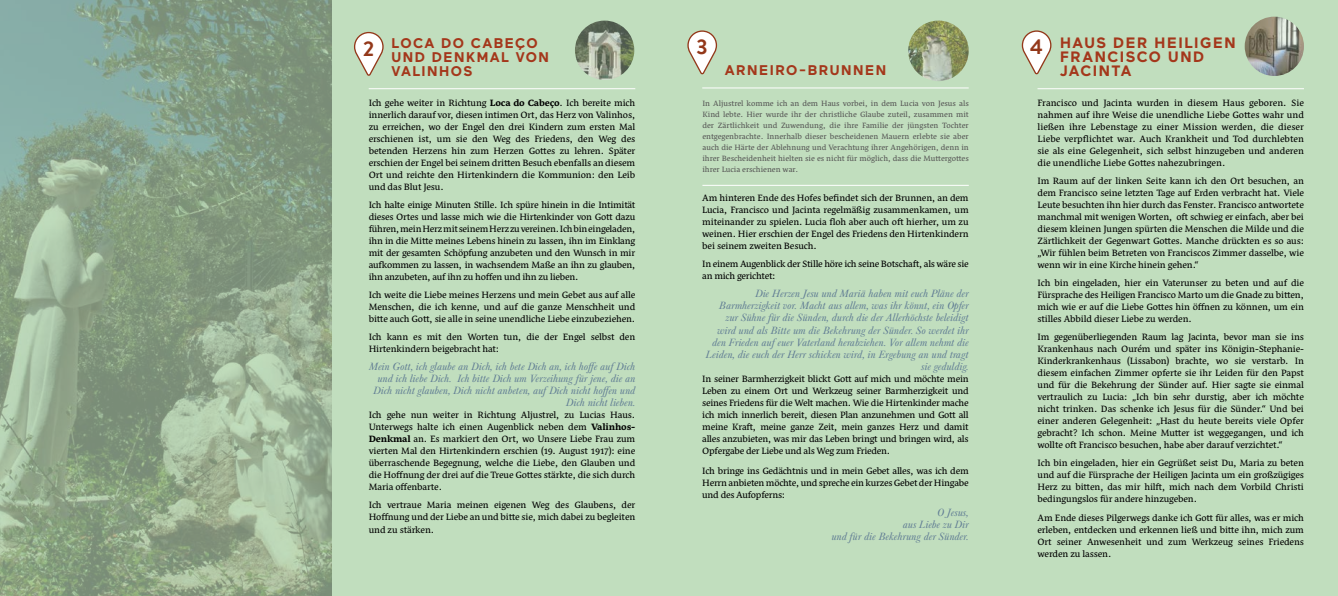
<style>
.page{position:relative;width:1338px;height:596px;background:#fff}
.page>*{position:absolute;margin:0;border:0;box-sizing:border-box;transform-origin:0 0}
.t1{font:700 21.4px "Brandon Grotesque";color:#93381a}
.t2{font:700 15px/14px "Maax";letter-spacing:.1em;color:#a4371b}
.t3{font:700 14px/14px "Maax";letter-spacing:.1em;color:#a4371b}
.t4{font:12px/12px "Nassim Latn";letter-spacing:-.01em;color:#000;text-align:justify}
.t5{font:italic 11px/12px "Baskerville URW";color:#617d94;text-align:right}
.t6{font:10px/11px "Nassim Latn";color:#575756;text-align:justify}
.s1{font-weight:700}
</style>
<div class="page">
<div style="left:0;top:0;width:1338px;height:595px;background:#c1debe"></div>
<img style="left:908px;top:21px;width:61px;height:60px;border-radius:30px">
<img style="left:1245px;top:17px;width:59px;height:59px;border-radius:30px">
<img style="left:575px;top:21px;width:59px;height:59px;border-radius:30px">
<img style="left:0;top:0;width:332px;height:595px">
<svg style="left:687px;top:30px;width:30px;height:44px"></svg>
<svg style="left:1022px;top:30px;width:29px;height:44px"></svg>
<svg style="left:354px;top:32px;width:30px;height:44px"></svg>
<hr style="left:702px;top:88px;width:267px;height:1px;background:#fff">
<hr style="left:1037px;top:88px;width:267px;height:1px;background:#fff">
<hr style="left:369px;top:88px;width:266px;height:1px;background:#fff">
<hr style="left:702px;top:185px;width:267px;height:1px;background:#fff">
<p class="t2" style="left:1060px;top:36px;width:177px">HAUS DER HEILIGEN<br>FRANCISCO UND<br>JACINTA</p>
<p class="t4" style="left:1037px;top:97px;width:268px">Francisco und Jacinta wurden in diesem Haus geboren. Sie nahmen auf ihre Weise die unendliche Liebe Gottes wahr und ließen ihre Lebenstage zu einer Mission werden, die dieser Liebe verpflichtet war. Auch Krankheit und Tod durchlebten sie als eine Gelegenheit, sich selbst hinzugeben und anderen die unendliche Liebe Gottes nahezubringen.</p>
<p class="t4" style="left:1037px;top:175px;width:268px">Im Raum auf der linken Seite kann ich den Ort besuchen, an dem Francisco seine letzten Tage auf Erden verbracht hat. Viele Leute besuchten ihn hier durch das Fenster. Francisco antwortete manchmal mit wenigen Worten, oft schwieg er einfach, aber bei diesem kleinen Jungen spürten die Menschen die Milde und die Zärtlichkeit der Gegenwart Gottes. Manche drückten es so aus: „Wir fühlen beim Betreten von Franciscos Zimmer dasselbe, wie wenn wir in eine Kirche hinein gehen.“</p>
<p class="t4" style="left:1037px;top:277px;width:268px">Ich bin eingeladen, hier ein Vaterunser zu beten und auf die Fürsprache des Heiligen Francisco Marto um die Gnade zu bitten, mich wie er auf die Liebe Gottes hin öffnen zu können, um ein stilles Abbild dieser Liebe zu werden.</p>
<p class="t4" style="left:1037px;top:331px;width:268px">Im gegenüberliegenden Raum lag Jacinta, bevor man sie ins Krankenhaus nach Ourém und später ins Königin-Stephanie-Kinderkrankenhaus (Lissabon) brachte, wo sie verstarb. In diesem einfachen Zimmer opferte sie ihr Leiden für den Papst und für die Bekehrung der Sünder auf. Hier sagte sie einmal vertraulich zu Lucia: „Ich bin sehr durstig, aber ich möchte nicht trinken. Das schenke ich Jesus für die Sünder.“ Und bei einer anderen Gelegenheit: „Hast du heute bereits viele Opfer gebracht? Ich schon. Meine Mutter ist weggegangen, und ich wollte oft Francisco besuchen, habe aber darauf verzichtet.“</p>
<p class="t4" style="left:1037px;top:457px;width:268px">Ich bin eingeladen, hier ein Gegrüßet seist Du, Maria zu beten und auf die Fürsprache der Heiligen Jacinta um ein großzügiges Herz zu bitten, das mir hilft, mich nach dem Vorbild Christi bedingungslos für andere hinzugeben.</p>
<p class="t4" style="left:1037px;top:511px;width:268px">Am Ende dieses Pilgerwegs danke ich Gott für alles, was er mich erleben, entdecken und erkennen ließ und bitte ihn, mich zum Ort seiner Anwesenheit und zum Werkzeug seines Friedens werden zu lassen.</p>
<p class="t3" style="left:391px;top:36px;width:159px">LOCA DO CABEÇO<br>UND DENKMAL VON<br>VALINHOS</p>
<p class="t4" style="left:369px;top:97px;width:268px">Ich gehe weiter in Richtung <span class="s1">Loca do Cabeço</span>. Ich bereite mich innerlich darauf vor, diesen intimen Ort, das Herz von Valinhos, zu erreichen, wo der Engel den drei Kindern zum ersten Mal erschienen ist, um sie den Weg des Friedens, den Weg des betenden Herzens hin zum Herzen Gottes zu lehren. Später erschien der Engel bei seinem dritten Besuch ebenfalls an diesem Ort und reichte den Hirtenkindern die Kommunion: den Leib und das Blut Jesu.</p>
<p class="t4" style="left:369px;top:199px;width:268px">Ich halte einige Minuten Stille. Ich spüre hinein in die Intimität dieses Ortes und lasse mich wie die Hirtenkinder von Gott dazu führen, mein Herz mit seinem Herz zu vereinen. Ich bin eingeladen, ihn in die Mitte meines Lebens hinein zu lassen, ihn im Einklang mit der gesamten Schöpfung anzubeten und den Wunsch in mir aufkommen zu lassen, in wachsendem Maße an ihn zu glauben, ihn anzubeten, auf ihn zu hoffen und ihn zu lieben.</p>
<p class="t4" style="left:369px;top:289px;width:268px">Ich weite die Liebe meines Herzens und mein Gebet aus auf alle Menschen, die ich kenne, und auf die ganze Menschheit und bitte auch Gott, sie alle in seine unendliche Liebe einzubeziehen.</p>
<p class="t4" style="left:369px;top:331px;width:268px">Ich kann es mit den Worten tun, die der Engel selbst den<br>Hirtenkindern beigebracht hat:</p>
<p class="t5" style="left:369px;top:361px;width:268px">Mein Gott, ich glaube an Dich, ich bete Dich an, ich hoffe auf Dich und ich liebe Dich. Ich bitte Dich um Verzeihung für jene, die an Dich nicht glauben, Dich nicht anbeten, auf Dich nicht hoffen und Dich nicht lieben.</p>
<p class="t4" style="left:369px;top:409px;width:268px">Ich gehe nun weiter in Richtung Aljustrel, zu Lucias Haus.<br>Unterwegs halte ich einen Augenblick neben dem <span class="s1">Valinhos-Denkmal</span> an. Es markiert den Ort, wo Unsere Liebe Frau zum vierten Mal den Hirtenkindern erschien (19. August 1917): eine überraschende Begegnung, welche die Liebe, den Glauben und die Hoffnung der drei auf die Treue Gottes stärkte, die sich durch Maria offenbarte.</p>
<p class="t4" style="left:369px;top:499px;width:268px">Ich vertraue Maria meinen eigenen Weg des Glaubens, der Hoffnung und der Liebe an und bitte sie, mich dabei zu begleiten und zu stärken.</p>
<h1 class="t1" style="left:363px;top:33px;width:13px">2</h1>
<h1 class="t1" style="left:696px;top:32px;width:13px">3</h1>
<h1 class="t1" style="left:1030px;top:32px;width:14px">4</h1>
<p class="t3" style="left:725px;top:63px;width:163px">ARNEIRO-BRUNNEN</p>
<p class="t6" style="left:702px;top:98px;width:268px">In Aljustrel komme ich an dem Haus vorbei, in dem Lucia von Jesus als Kind lebte. Hier wurde ihr der christliche Glaube zuteil, zusammen mit der Zärtlichkeit und Zuwendung, die ihre Familie der jüngsten Tochter entgegenbrachte. Innerhalb dieser bescheidenen Mauern erlebte sie aber auch die Härte der Ablehnung und Verachtung ihrer Angehörigen, denn in ihrer Bescheidenheit hielten sie es nicht für möglich, dass die Muttergottes ihrer Lucia erschienen war.</p>
<p class="t4" style="left:702px;top:193px;width:268px">Am hinteren Ende des Hofes befindet sich der Brunnen, an dem Lucia, Francisco und Jacinta regelmäßig zusammenkamen, um miteinander zu spielen. Lucia floh aber auch oft hierher, um zu weinen. Hier erschien der Engel des Friedens den Hirtenkindern bei seinem zweiten Besuch.</p>
<p class="t4" style="left:702px;top:259px;width:268px">In einem Augenblick der Stille höre ich seine Botschaft, als wäre sie an mich gerichtet:</p>
<p class="t5" style="left:706px;top:288px;width:265px">Die Herzen Jesu und Mariä haben mit euch Pläne der Barmherzigkeit vor. Macht aus allem, was ihr könnt, ein Opfer zur Sühne für die Sünden, durch die der Allerhöchste beleidigt wird und als Bitte um die Bekehrung der Sünder. So werdet ihr den Frieden auf euer Vaterland herabziehen. Vor allem nehmt die Leiden, die euch der Herr schicken wird, in Ergebung an und tragt sie geduldig.</p>
<p class="t4" style="left:702px;top:373px;width:268px">In seiner Barmherzigkeit blickt Gott auf mich und möchte mein Leben zu einem Ort und Werkzeug seiner Barmherzigkeit und seines Friedens für die Welt machen. Wie die Hirtenkinder mache ich mich innerlich bereit, diesen Plan anzunehmen und Gott all meine Kraft, meine ganze Zeit, mein ganzes Herz und damit alles anzubieten, was mir das Leben bringt und bringen wird, als Opfergabe der Liebe und als Weg zum Frieden.</p>
<p class="t4" style="left:702px;top:465px;width:268px">Ich bringe ins Gedächtnis und in mein Gebet alles, was ich dem Herrn anbieten möchte, und spreche ein kurzes Gebet der Hingabe und des Aufopferns:</p>
<p class="t5" style="left:831px;top:506px;width:139px">O Jesus,<br>aus Liebe zu Dir<br>und für die Bekehrung der Sünder.</p>
</div>
